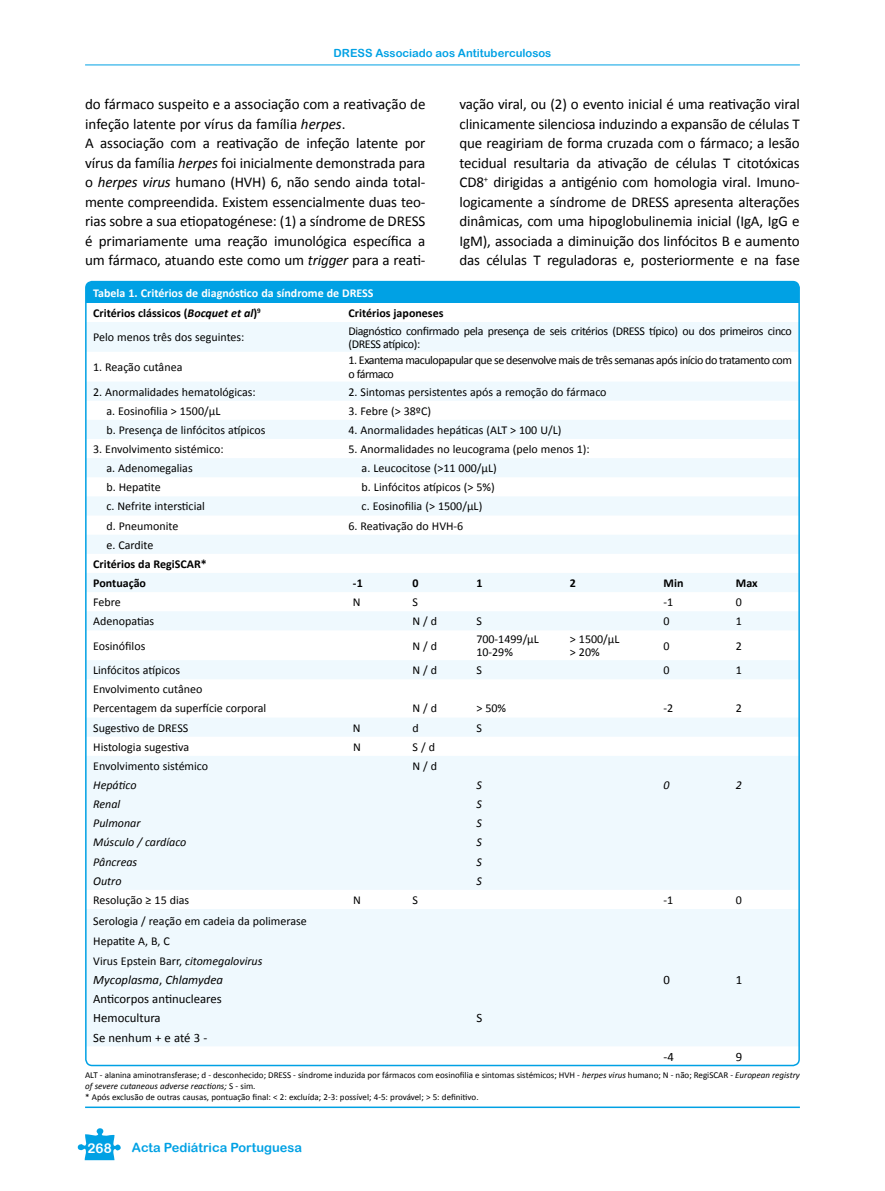
<style>
.page{position:relative;width:885px;height:1191px;background:#fff}
.page>*{position:absolute;margin:0;border:0;box-sizing:border-box;transform-origin:0 0}
.t1{font:15px/19.5px "Calibri";letter-spacing:-.01em;color:#000}
.t2{font:13.5px "Arial Rounded MT Bold";color:#fff}
.t3{font:12.75px/19.2px "Calibri";color:#000}
.t4{font:12.75px "Arial Rounded MT Bold";color:#00a1e4}
.t5{font:italic 12.75px "Calibri";color:#000}
.t6{font:12px/13.5px "Calibri";color:#000}
.t7{font:12px/13.5px "Calibri";letter-spacing:-.03em;color:#000}
.t8{font:12px/13.5px "Calibri";letter-spacing:-.04em;color:#000}
.t9{font:700 12px/20.2px "Calibri";color:#fff}
.t10{font:700 12px/19.2px "Calibri";color:#000}
.t11{font:italic 12px "Calibri";color:#000}
.t12{font:11.25px "Arial Rounded MT Bold";color:#00a1e4}
.t13{font:9px/10.8px "Calibri";color:#000}
.s1{font-style:italic}
.s2{color:#000}
.s3{font-style:italic;color:#000}
.s4{font-style:normal}
</style>
<div class="page">
<hr style="left:85px;top:65px;width:714px;height:1px;background:#00a1e4">
<svg style="left:77px;top:1128px;width:44px;height:32px"></svg>
<hr style="left:85px;top:1106px;width:714px;height:2px;background:#00a1e4">
<div style="left:86px;top:282px;width:713px;height:21px;background:#00a1e4"></div>
<svg style="left:88px;top:322px;width:708px;height:724px;fill:#eff9fe"></svg>
<p class="t12" style="left:333px;top:46px;width:219px">DRESS Associado aos Antituberculosos</p>
<p class="t1" style="left:85px;top:94px;width:342px">do fármaco suspeito e a associação com a reativação de infeção latente por vírus da família <span class="s1">herpes</span>.<br>A associação com a reativação de infeção latente por vírus da família <span class="s1">herpes</span> foi inicialmente demonstrada para o <span class="s1">herpes virus</span> humano (HVH) 6, não sendo ainda total&shy;mente compreendida. Existem essencialmente duas teo&shy;rias sobre a sua etiopatogénese: (1) a síndrome de DRESS é primariamente uma reação imunológica específica a um fármaco, atuando este como um <span class="s1">trigger</span> para a reati-</p>
<p class="t1" style="left:459px;top:94px;width:342px;text-align:justify">vação viral, ou (2) o evento inicial é uma reativação viral clinicamente silenciosa induzindo a expansão de células T que reagiriam de forma cruzada com o fármaco; a lesão tecidual resultaria da ativação de células T citotóxicas CD8<sup>+</sup> dirigidas a antigénio com homologia viral. Imuno&shy;logicamente a síndrome de DRESS apresenta alterações dinâmicas, com uma hipoglobulinemia inicial (IgA, IgG e IgM), associada a diminuição dos linfócitos B e aumento das células T reguladoras e, posteriormente e na fase</p>
<p class="t9" style="left:93px;top:282px;width:282px">Tabela 1. Critérios de diagnóstico da síndrome de DRESS<br><span class="s2">Critérios clássicos (</span><span class="s3">Bocquet et al</span><span class="s2">)</span><sup>9</sup></p>
<p class="t10" style="left:348px;top:303px;width:97px">Critérios japoneses</p>
<p class="t6" style="left:93px;top:330px;width:153px">Pelo menos três dos seguintes:</p>
<p class="t7" style="left:348px;top:323px;width:445px">Diagnóstico confirmado pela presença de seis critérios (DRESS típico) ou dos primeiros cinco (DRESS atípico):</p>
<p class="t6" style="left:93px;top:360px;width:91px">1. Reação cutânea</p>
<p class="t8" style="left:348px;top:353px;width:445px">1. Exantema maculopapular que se desenvolve mais de três semanas após início do tratamento com o fármaco</p>
<p class="t6" style="left:93px;top:384px;width:164px">2. Anormalidades hematológicas:</p>
<p class="t6" style="left:348px;top:384px;width:259px">2. Sintomas persistentes após a remoção do fármaco</p>
<p class="t6" style="left:106px;top:403px;width:115px">a. Eosinofilia &gt; 1500/μL</p>
<p class="t6" style="left:348px;top:403px;width:84px">3. Febre (&gt; 38ºC)</p>
<p class="t6" style="left:106px;top:422px;width:161px">b. Presença de linfócitos atípicos</p>
<p class="t6" style="left:348px;top:422px;width:214px">4. Anormalidades hepáticas (ALT &gt; 100 U/L)</p>
<p class="t6" style="left:93px;top:442px;width:132px">3. Envolvimento sistémico:</p>
<p class="t6" style="left:348px;top:442px;width:243px">5. Anormalidades no leucograma (pelo menos 1):</p>
<p class="t6" style="left:106px;top:461px;width:88px">a. Adenomegalias</p>
<p class="t6" style="left:361px;top:461px;width:137px">a. Leucocitose (&gt;11 000/μL)</p>
<p class="t6" style="left:106px;top:480px;width:56px">b. Hepatite</p>
<p class="t6" style="left:361px;top:480px;width:135px">b. Linfócitos atípicos (&gt; 5%)</p>
<p class="t6" style="left:106px;top:499px;width:100px">c. Nefrite intersticial</p>
<p class="t6" style="left:361px;top:499px;width:122px">c. Eosinofilia (&gt; 1500/μL)</p>
<p class="t6" style="left:106px;top:518px;width:73px">d. Pneumonite</p>
<p class="t6" style="left:348px;top:518px;width:116px">6. Reativação do HVH-6</p>
<p class="t6" style="left:106px;top:537px;width:49px">e. Cardite</p>
<p class="t10" style="left:93px;top:554px;width:115px">Critérios da RegiSCAR*<br>Pontuação</p>
<p class="t10" style="left:353px;top:573px;width:11px">-1</p>
<p class="t10" style="left:412px;top:573px;width:8px">0</p>
<p class="t10" style="left:476px;top:573px;width:8px">1</p>
<p class="t10" style="left:570px;top:573px;width:8px">2</p>
<p class="t10" style="left:663px;top:573px;width:21px">Min</p>
<p class="t10" style="left:735px;top:573px;width:23px">Max</p>
<p class="t6" style="left:93px;top:595px;width:29px">Febre</p>
<p class="t6" style="left:353px;top:595px;width:9px">N</p>
<p class="t6" style="left:412px;top:595px;width:7px">S</p>
<p class="t6" style="left:663px;top:595px;width:11px">-1</p>
<p class="t6" style="left:735px;top:595px;width:8px">0</p>
<p class="t6" style="left:93px;top:614px;width:62px">Adenopatias</p>
<p class="t6" style="left:412px;top:614px;width:26px">N / d</p>
<p class="t6" style="left:476px;top:614px;width:7px">S</p>
<p class="t6" style="left:663px;top:614px;width:8px">0</p>
<p class="t6" style="left:735px;top:614px;width:8px">1</p>
<p class="t6" style="left:93px;top:638px;width:54px">Eosinófilos</p>
<p class="t6" style="left:412px;top:638px;width:26px">N / d</p>
<p class="t6" style="left:476px;top:631px;width:64px">700-1499/μL<br>10-29%</p>
<p class="t6" style="left:570px;top:631px;width:51px">&gt; 1500/μL &gt; 20%</p>
<p class="t6" style="left:663px;top:638px;width:8px">0</p>
<p class="t6" style="left:735px;top:638px;width:8px">2</p>
<p class="t6" style="left:93px;top:663px;width:88px">Linfócitos atípicos</p>
<p class="t6" style="left:412px;top:663px;width:26px">N / d</p>
<p class="t6" style="left:476px;top:663px;width:7px">S</p>
<p class="t6" style="left:663px;top:663px;width:8px">0</p>
<p class="t6" style="left:735px;top:663px;width:8px">1</p>
<p class="t6" style="left:93px;top:679px;width:175px;line-height:19.2px">Envolvimento cutâneo<br>Percentagem da superfície corporal</p>
<p class="t6" style="left:412px;top:701px;width:26px">N / d</p>
<p class="t6" style="left:476px;top:701px;width:31px">&gt; 50%</p>
<p class="t6" style="left:663px;top:701px;width:11px">-2</p>
<p class="t6" style="left:735px;top:701px;width:8px">2</p>
<p class="t6" style="left:93px;top:720px;width:97px">Sugestivo de DRESS</p>
<p class="t6" style="left:353px;top:720px;width:9px">N</p>
<p class="t6" style="left:412px;top:720px;width:8px">d</p>
<p class="t6" style="left:476px;top:720px;width:7px">S</p>
<p class="t6" style="left:93px;top:739px;width:97px">Histologia sugestiva</p>
<p class="t6" style="left:353px;top:739px;width:9px">N</p>
<p class="t6" style="left:412px;top:739px;width:24px">S / d</p>
<p class="t6" style="left:93px;top:758px;width:116px">Envolvimento sistémico</p>
<p class="t6" style="left:412px;top:758px;width:26px">N / d</p>
<p class="t11" style="left:93px;top:777px;width:45px">Hepático</p>
<p class="t11" style="left:476px;top:777px;width:7px">S</p>
<p class="t11" style="left:663px;top:777px;width:8px">0</p>
<p class="t11" style="left:735px;top:777px;width:8px">2</p>
<p class="t11" style="left:93px;top:796px;width:29px">Renal</p>
<p class="t11" style="left:476px;top:796px;width:7px">S</p>
<p class="t11" style="left:93px;top:816px;width:49px">Pulmonar</p>
<p class="t11" style="left:476px;top:816px;width:7px">S</p>
<p class="t11" style="left:93px;top:835px;width:95px">Músculo / cardíaco</p>
<p class="t11" style="left:476px;top:835px;width:7px">S</p>
<p class="t11" style="left:93px;top:854px;width:45px">Pâncreas</p>
<p class="t11" style="left:476px;top:854px;width:7px">S</p>
<p class="t11" style="left:93px;top:873px;width:30px">Outro</p>
<p class="t11" style="left:476px;top:873px;width:7px">S</p>
<p class="t6" style="left:93px;top:892px;width:97px">Resolução ≥ 15 dias</p>
<p class="t6" style="left:353px;top:892px;width:9px">N</p>
<p class="t6" style="left:412px;top:892px;width:7px">S</p>
<p class="t6" style="left:663px;top:892px;width:11px">-1</p>
<p class="t6" style="left:735px;top:892px;width:8px">0</p>
<p class="t6" style="left:93px;top:909px;width:215px;line-height:20.9px">Serologia / reação em cadeia da polimerase<br>Hepatite A, B, C</p>
<p class="t6" style="left:93px;top:953px;width:171px">Virus Epstein Barr, <span class="s1">citomegalovirus</span></p>
<p class="t5" style="left:93px;top:972px;width:131px">Mycoplasma<span class="s4">,</span> Chlamydea</p>
<p class="t3" style="left:663px;top:969px;width:8px">0</p>
<p class="t3" style="left:735px;top:969px;width:8px">1</p>
<p class="t3" style="left:93px;top:988px;width:130px">Anticorpos antinucleares<br>Hemocultura</p>
<p class="t3" style="left:476px;top:1008px;width:7px">S</p>
<p class="t3" style="left:93px;top:1027px;width:116px">Se nenhum + e até 3 -</p>
<p class="t3" style="left:663px;top:1046px;width:12px">-4</p>
<p class="t3" style="left:735px;top:1046px;width:8px">9</p>
<p class="t13" style="left:85px;top:1069px;width:716px">ALT - alanina aminotransferase; d - desconhecido; DRESS - síndrome induzida por fármacos com eosinofilia e sintomas sistémicos; HVH - <span class="s1">herpes virus</span> humano; N - não; RegiSCAR - <span class="s1">European registry of severe cutaneous adverse reactions;</span> S - sim.<br>* Após exclusão de outras causas, pontuação final: &lt; 2: excluída; 2-3: possível; 4-5: provável; &gt; 5: definitivo.</p>
<p class="t2" style="left:88px;top:1139px;width:26px">268</p>
<p class="t4" style="left:132px;top:1140px;width:171px">Acta Pediátrica Portuguesa</p>
</div>
